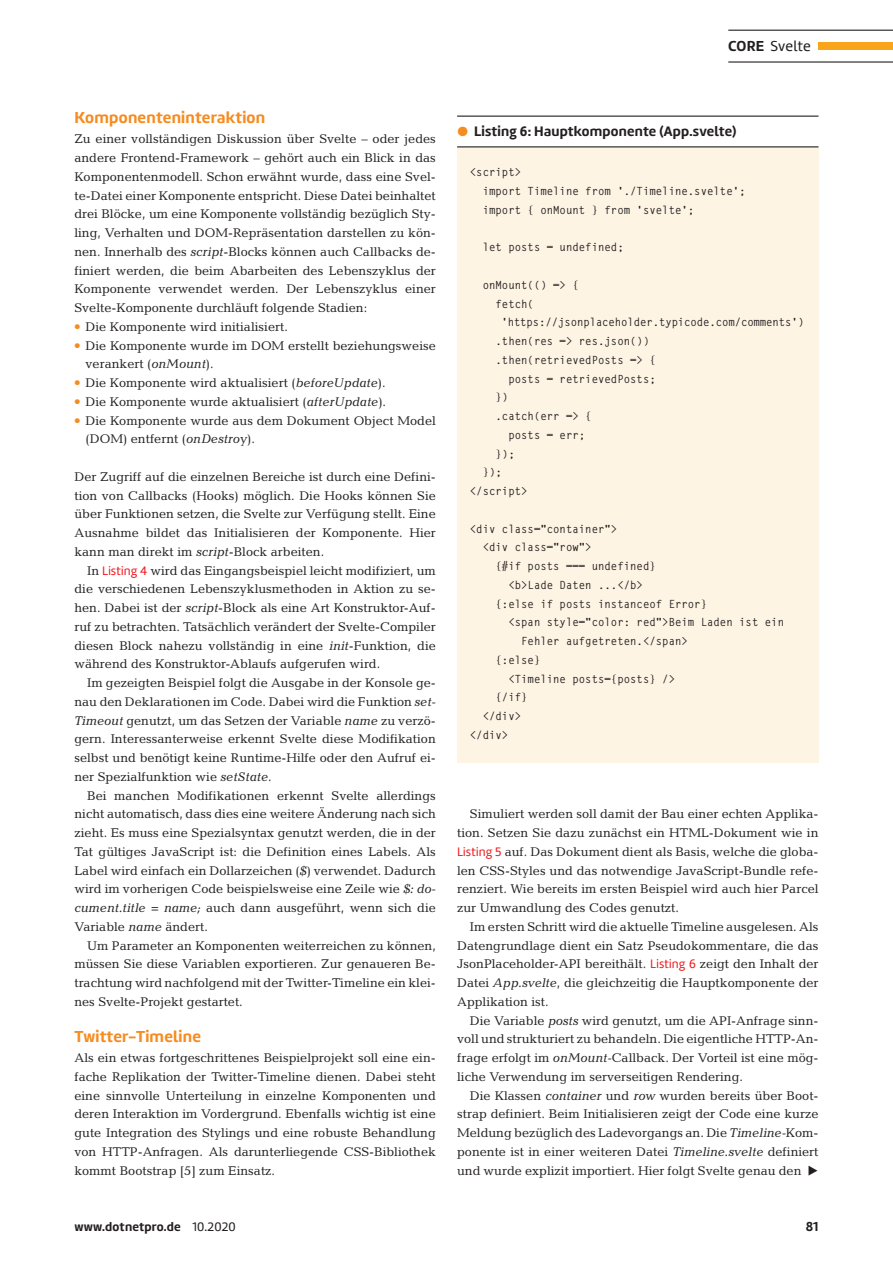
<style>
.page{position:relative;width:893px;height:1263px;background:#fff}
.page>*{position:absolute;margin:0;border:0;box-sizing:border-box;transform-origin:0 0}
.IR_00_fliesstext_hea{font:700 16.5px "Amelia";letter-spacing:.015em;color:#f68b1f}
.IR_40_seitenstrecke{font:15px "Amelia";letter-spacing:.01em;color:#231f20}
.t1{font:700 14.25px "Amelia";letter-spacing:.015em;color:#231f20}
.IR_40_seitenstrecke-2{font:700 13.5px "Amelia";color:#231f20}
.t2{font:12.75px/18.8px "Candida Std";color:#231f20;text-align:justify}
.IR_40_seitenstrecke-3{font:700 12.75px "Amelia";letter-spacing:.015em;color:#231f20}
.IR_02_kasten_listing{font:700 11.25px/18.8px "Letter Gothic Std";color:#231f20;scale:.95 1}
.s1{font-weight:700}
.s2{font-style:italic}
.s3{font-family:"Amelia";color:#ee1d23}
.s4{font-weight:400}
</style>
<div class="page">
<hr style="left:728px;top:30px;width:165px;height:1px;background:#231f20">
<hr style="left:728px;top:61px;width:165px;height:2px;background:#231f20">
<div style="left:819px;top:42px;width:74px;height:8px;background:#f9a51b"></div>
<div style="left:457px;top:147px;width:362px;height:615px;background:#fef4e4"></div>
<hr style="left:457px;top:116px;width:362px;height:1px;background:#231f20">
<hr style="left:457px;top:146px;width:362px;height:1px;background:#231f20">
<p class="IR_40_seitenstrecke" style="left:728px;top:37px;width:84px"><span class="s1">CORE</span> Svelte</p>
<p class="IR_00_fliesstext_hea" style="left:74px;top:108px;width:192px">Komponenteninteraktion</p>
<p class="t2" style="left:74px;top:130px;width:363px">Zu einer vollständigen Diskussion über Svelte – oder jedes andere Frontend-Framework – gehört auch ein Blick in das Komponentenmodell. Schon erwähnt wurde, dass eine Svel&shy;te-Datei einer Komponente entspricht. Diese Datei beinhaltet drei Blöcke, um eine Komponente vollständig bezüglich Sty&shy;ling, Verhalten und DOM-Repräsentation darstellen zu kön&shy;nen. Innerhalb des <span class="s2">script</span>-Blocks können auch Callbacks de&shy;finiert werden, die beim Abarbeiten des Lebenszyklus der Komponente verwendet werden. Der Lebenszyklus einer Svelte-Komponente durchläuft folgende Stadien:</p>
<p class="t2" style="left:86px;top:317px;width:204px">Die Komponente wird initialisiert.</p>
<p class="t2" style="left:86px;top:336px;width:352px">Die Komponente wurde im DOM erstellt beziehungsweise verankert (<span class="s2">onMount</span>).</p>
<p class="t2" style="left:86px;top:373px;width:302px">Die Komponente wird aktualisiert (<span class="s2">beforeUpdate</span>).</p>
<p class="t2" style="left:86px;top:392px;width:302px">Die Komponente wurde aktualisiert (<span class="s2">afterUpdate</span>).</p>
<p class="t2" style="left:86px;top:411px;width:352px">Die Komponente wurde aus dem Dokument Object Model (DOM) entfernt (<span class="s2">onDestroy</span>).</p>
<p class="t2" style="left:74px;top:467px;width:363px">Der Zugriff auf die einzelnen Bereiche ist durch eine Defini&shy;tion von Callbacks (Hooks) möglich. Die Hooks können Sie über Funktionen setzen, die Svelte zur Verfügung stellt. Eine Ausnahme bildet das Initialisieren der Komponente. Hier kann man direkt im <span class="s2">script</span>-Block arbeiten.</p>
<p class="t2" style="left:74px;top:561px;width:363px;text-indent:13px">In <span class="s3">Listing 4</span> wird das Eingangsbeispiel leicht modifiziert, um die verschiedenen Lebenszyklusmethoden in Aktion zu se&shy;hen. Dabei ist der <span class="s2">script</span>-Block als eine Art Konstruktor-Auf&shy;ruf zu betrachten. Tatsächlich verändert der Svelte-Compiler diesen Block nahezu vollständig in eine <span class="s2">init</span>-Funktion, die während des Konstruktor-Ablaufs aufgerufen wird.</p>
<p class="t2" style="left:74px;top:673px;width:363px;text-indent:13px">Im gezeigten Beispiel folgt die Ausgabe in der Konsole ge&shy;nau den Deklarationen im Code. Dabei wird die Funktion <span class="s2">set-Timeout</span> genutzt, um das Setzen der Variable <span class="s2">name</span> zu verzö&shy;gern. Interessanterweise erkennt Svelte diese Modifikation selbst und benötigt keine Runtime-Hilfe oder den Aufruf ei&shy;ner Spezialfunktion wie <span class="s2">setState</span>.</p>
<p class="t2" style="left:74px;top:786px;width:363px;text-indent:13px">Bei manchen Modifikationen erkennt Svelte allerdings nicht automatisch, dass dies eine weitere Änderung nach sich zieht. Es muss eine Spezialsyntax genutzt werden, die in der Tat gültiges JavaScript ist: die Definition eines Labels. Als Label wird einfach ein Dollarzeichen (<span class="s2">$</span>) verwendet. Dadurch wird im vorherigen Code beispielsweise eine Zeile wie <span class="s2">$: do&shy;cument.title = name;</span> auch dann ausgeführt, wenn sich die Variable <span class="s2">name</span> ändert.</p>
<p class="t2" style="left:74px;top:936px;width:363px;text-indent:13px">Um Parameter an Komponenten weiterreichen zu können, müssen Sie diese Variablen exportieren. Zur genaueren Be&shy;trachtung wird nachfolgend mit der Twitter-Timeline ein klei&shy;nes Svelte-Projekt gestartet.</p>
<p class="IR_00_fliesstext_hea" style="left:74px;top:1026px;width:128px">Twitter-Timeline</p>
<p class="t2" style="left:74px;top:1048px;width:363px">Als ein etwas fortgeschrittenes Beispielprojekt soll eine ein&shy;fache Replikation der Twitter-Timeline dienen. Dabei steht eine sinnvolle Unterteilung in einzelne Komponenten und deren Interaktion im Vordergrund. Ebenfalls wichtig ist eine gute Integration des Stylings und eine robuste Behandlung von HTTP-Anfragen. Als darunterliegende CSS-Bibliothek kommt Bootstrap [5] zum Einsatz.</p>
<p class="t1" style="left:474px;top:123px;width:264px">Listing 6: Hauptkomponente (App.svelte)</p>
<p class="IR_02_kasten_listing" style="left:483px;top:163px;width:278px;text-indent:-13px">&lt;script&gt;<br>import Timeline from './Timeline.svelte'; import { onMount } from 'svelte';</p>
<p class="IR_02_kasten_listing" style="left:483px;top:238px;width:150px">let posts = undefined;</p>
<p class="IR_02_kasten_listing" style="left:483px;top:276px;width:103px">onMount(() =&gt; {</p>
<p class="IR_02_kasten_listing" style="left:496px;top:294px;width:42px">fetch(</p>
<p class="IR_02_kasten_listing" style="left:501px;top:313px;width:320px">'https://jsonplaceholder.typicode.com/comments')</p>
<p class="IR_02_kasten_listing" style="left:496px;top:332px;width:164px">.then(res =&gt; res.json())</p>
<p class="IR_02_kasten_listing" style="left:496px;top:351px;width:170px">.then(retrievedPosts =&gt; {</p>
<p class="IR_02_kasten_listing" style="left:508px;top:369px;width:157px">posts = retrievedPosts;</p>
<p class="IR_02_kasten_listing" style="left:496px;top:388px;width:15px">})</p>
<p class="IR_02_kasten_listing" style="left:496px;top:407px;width:103px">.catch(err =&gt; {</p>
<p class="IR_02_kasten_listing" style="left:508px;top:426px;width:82px">posts = err;</p>
<p class="IR_02_kasten_listing" style="left:496px;top:444px;width:22px">});</p>
<p class="IR_02_kasten_listing" style="left:483px;top:463px;width:22px">});</p>
<p class="IR_02_kasten_listing" style="left:470px;top:482px;width:62px">&lt;/script&gt;</p>
<p class="IR_02_kasten_listing" style="left:470px;top:519px;width:157px">&lt;div class="container"&gt;</p>
<p class="IR_02_kasten_listing" style="left:483px;top:538px;width:116px">&lt;div class="row"&gt;</p>
<p class="IR_02_kasten_listing" style="left:496px;top:557px;width:170px">{#if posts === undefined}</p>
<p class="IR_02_kasten_listing" style="left:508px;top:576px;width:143px">&lt;b&gt;Lade Daten ...&lt;/b&gt;</p>
<p class="IR_02_kasten_listing" style="left:496px;top:594px;width:224px">{:else if posts instanceof Error}</p>
<p class="IR_02_kasten_listing" style="left:508px;top:613px;width:292px">&lt;span style="color: red"&gt;Beim Laden ist ein</p>
<p class="IR_02_kasten_listing" style="left:521px;top:632px;width:177px">Fehler aufgetreten.&lt;/span&gt;</p>
<p class="IR_02_kasten_listing" style="left:496px;top:651px;width:49px">{:else}</p>
<p class="IR_02_kasten_listing" style="left:508px;top:669px;width:177px">&lt;Timeline posts={posts} /&gt;</p>
<p class="IR_02_kasten_listing" style="left:496px;top:688px;width:35px">{/if}</p>
<p class="IR_02_kasten_listing" style="left:483px;top:707px;width:42px">&lt;/div&gt;</p>
<p class="IR_02_kasten_listing" style="left:470px;top:726px;width:42px">&lt;/div&gt;</p>
<p class="t2" style="left:457px;top:805px;width:363px;text-indent:13px">Simuliert werden soll damit der Bau einer echten Applika&shy;tion. Setzen Sie dazu zunächst ein HTML-Dokument wie in <span class="s3">Listing 5</span> auf. Das Dokument dient als Basis, welche die globa&shy;len CSS-Styles und das notwendige JavaScript-Bundle refe&shy;renziert. Wie bereits im ersten Beispiel wird auch hier Parcel zur Umwandlung des Codes genutzt.</p>
<p class="t2" style="left:457px;top:917px;width:363px;text-indent:13px">Im ersten Schritt wird die aktuelle Timeline ausgelesen. Als Datengrundlage dient ein Satz Pseudokommentare, die das JsonPlaceholder-API bereithält. <span class="s3">Listing 6</span> zeigt den Inhalt der Datei <span class="s2">App.svelte</span>, die gleichzeitig die Hauptkomponente der Applikation ist.</p>
<p class="t2" style="left:457px;top:1011px;width:363px;text-indent:13px">Die Variable <span class="s2">posts</span> wird genutzt, um die API-Anfrage sinn&shy;voll und strukturiert zu behandeln. Die eigentliche HTTP-An&shy;frage erfolgt im <span class="s2">onMount-</span>Callback. Der Vorteil ist eine mög&shy;liche Verwendung im serverseitigen Rendering.</p>
<p class="t2" style="left:457px;top:1086px;width:363px;text-indent:13px">Die Klassen <span class="s2">container</span> und <span class="s2">row</span> wurden bereits über Boot&shy;strap definiert. Beim Initialisieren zeigt der Code eine kurze Meldung bezüglich des Ladevorgangs an. Die <span class="s2">Timeline-</span>Kom&shy;ponente ist in einer weiteren Datei <span class="s2">Timeline.svelte</span> definiert und wurde explizit importiert. Hier folgt Svelte genau den</p>
<p class="IR_40_seitenstrecke-3" style="left:74px;top:1219px;width:163px">www.dotnetpro.de <span class="s4">10.2020</span></p>
<p class="IR_40_seitenstrecke-2" style="left:806px;top:1218px;width:14px">81</p>
</div>
